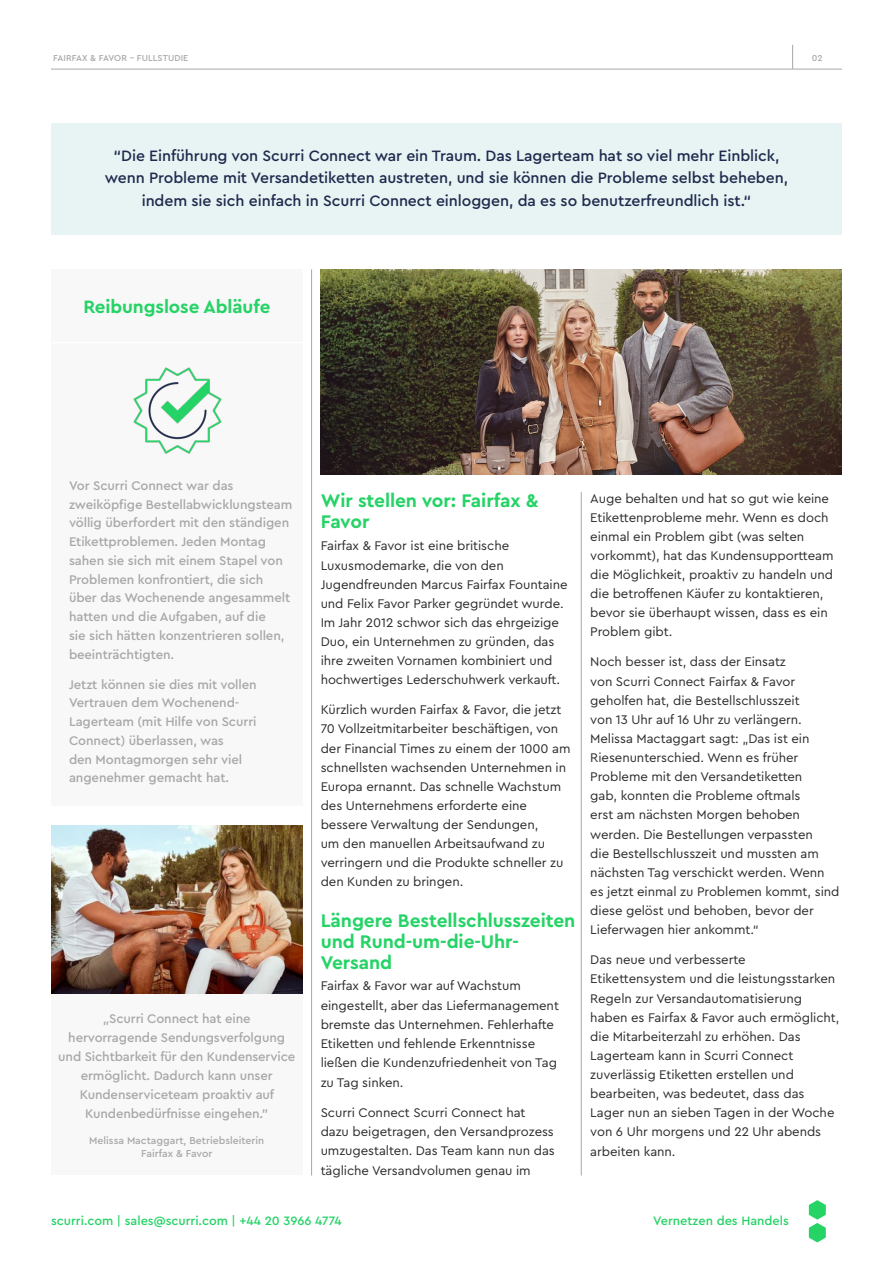
<style>
.page{position:relative;width:893px;height:1263px;background:#fff}
.page>*{position:absolute;margin:0;border:0;box-sizing:border-box;transform-origin:0 0}
.t1{font:700 19.2px/21px "Cera Pro";letter-spacing:-.005em;color:#25d366}
.t2{font:700 18.75px "Cera Pro";letter-spacing:-.005em;color:#25d366}
.t3{font:500 15.75px/22.5px "Cera Pro";letter-spacing:-.005em;color:#1f2a4e;text-align:center}
.t4{font:13.2px/19px "Cera Pro";letter-spacing:-.005em;color:#2a2a2a}
.t5{font:500 13.2px/18.8px "Cera Pro";letter-spacing:-.005em;color:#a8a8a8}
.t6{font:500 12.75px "Cera Pro";color:#25d366}
.t7{font:500 10.5px/13.5px "Cera Pro";color:#a8a8a8;text-align:center}
.t8{font:500 9px "Cera Pro";letter-spacing:.01em;color:#a8a8a8}
</style>
<div class="page">
<img style="left:321px;top:269px;width:521px;height:205px">
<svg style="left:809px;top:1200px;width:17px;height:42px"></svg>
<hr style="left:51px;top:69px;width:791px;height:1px;background:#a8a8a8">
<svg style="left:792px;top:45px;width:1px;height:24px"></svg>
<hr style="left:311px;top:269px;width:1px;height:906px;background:#a8a8a8">
<div style="left:51px;top:123px;width:791px;height:111px;background:#e3f2f0"></div>
<div style="left:51px;top:839px;width:252px;height:336px;background:#f8f8f8"></div>
<div style="left:51px;top:269px;width:252px;height:537px;background:#f8f8f8"></div>
<img style="left:51px;top:826px;width:252px;height:167px">
<img style="left:133px;top:367px;width:89px;height:87px">
<hr style="left:51px;top:342px;width:252px;height:1px;background:#fff">
<hr style="left:581px;top:492px;width:1px;height:683px;background:#a8a8a8">
<p class="t8" style="left:53px;top:52px;width:137px">FAIRFAX &amp; FAVOR - FULLSTUDIE</p>
<p class="t8" style="left:812px;top:52px;width:12px">02</p>
<p class="t3" style="left:105px;top:143px;width:685px">“Die Einführung von Scurri Connect war ein Traum. Das Lagerteam hat so viel mehr Einblick, wenn Probleme mit Versandetiketten austreten, und sie können die Probleme selbst beheben, indem sie sich einfach in Scurri Connect einloggen, da es so benutzerfreundlich ist.“</p>
<h2 class="t2" style="left:83px;top:294px;width:189px">Reibungslose Abläufe</h2>
<p class="t5" style="left:69px;top:475px;width:225px">Vor Scurri Connect war das zweiköpfige Bestellabwicklungsteam völlig überfordert mit den ständigen<br>Etikettproblemen. Jeden Montag sahen sie sich mit einem Stapel von<br>Problemen konfrontiert, die sich über das Wochenende angesammelt hatten und die Aufgaben, auf die<br>sie sich hätten konzentrieren sollen, beeinträchtigten.</p>
<p class="t5" style="left:69px;top:674px;width:189px">Jetzt können sie dies mit vollen<br>Vertrauen dem Wochenend-<br>Lagerteam (mit Hilfe von Scurri<br>Connect) überlassen, was<br>den Montagmorgen sehr viel angenehmer gemacht hat.</p>
<p class="t5" style="left:58px;top:1008px;width:238px;text-align:center">„Scurri Connect hat eine hervorragende Sendungsverfolgung und Sichtbarkeit für den Kundenservice ermöglicht. Dadurch kann unser Kundenserviceteam proaktiv auf Kundenbedürfnisse eingehen.”</p>
<p class="t7" style="left:89px;top:1133px;width:177px">Melissa Mactaggart, Betriebsleiterin<br>Fairfax &amp; Favor</p>
<h1 class="t1" style="left:321px;top:490px;width:219px">Wir stellen vor: Fairfax &amp;<br>Favor</h1>
<p class="t4" style="left:321px;top:536px;width:248px">Fairfax &amp; Favor ist eine britische Luxusmodemarke, die von den Jugendfreunden Marcus Fairfax Fountaine und Felix Favor Parker gegründet wurde.<br>Im Jahr 2012 schwor sich das ehrgeizige Duo, ein Unternehmen zu gründen, das ihre zweiten Vornamen kombiniert und hochwertiges Lederschuhwerk verkauft.</p>
<p class="t4" style="left:321px;top:700px;width:251px">Kürzlich wurden Fairfax &amp; Favor, die jetzt 70 Vollzeitmitarbeiter beschäftigen, von der Financial Times zu einem der 1000 am schnellsten wachsenden Unternehmen in Europa ernannt. Das schnelle Wachstum des Unternehmens erforderte eine bessere Verwaltung der Sendungen,<br>um den manuellen Arbeitsaufwand zu verringern und die Produkte schneller zu den Kunden zu bringen.</p>
<h1 class="t1" style="left:321px;top:909px;width:256px">Längere Bestellschlusszeiten und Rund-um-die-Uhr-<br>Versand</h1>
<p class="t4" style="left:321px;top:976px;width:240px">Fairfax &amp; Favor war auf Wachstum eingestellt, aber das Liefermanagement bremste das Unternehmen. Fehlerhafte Etiketten und fehlende Erkenntnisse ließen die Kundenzufriedenheit von Tag zu Tag sinken.</p>
<p class="t4" style="left:321px;top:1103px;width:236px">Scurri Connect Scurri Connect hat dazu beigetragen, den Versandprozess umzugestalten. Das Team kann nun das tägliche Versandvolumen genau im</p>
<p class="t4" style="left:590px;top:488px;width:245px">Auge behalten und hat so gut wie keine Etikettenprobleme mehr. Wenn es doch einmal ein Problem gibt (was selten vorkommt), hat das Kundensupportteam die Möglichkeit, proaktiv zu handeln und die betroffenen Käufer zu kontaktieren, bevor sie überhaupt wissen, dass es ein Problem gibt.</p>
<p class="t4" style="left:590px;top:652px;width:251px">Noch besser ist, dass der Einsatz<br>von Scurri Connect Fairfax &amp; Favor geholfen hat, die Bestellschlusszeit<br>von 13 Uhr auf 16 Uhr zu verlängern.<br>Melissa Mactaggart sagt: „Das ist ein Riesenunterschied. Wenn es früher Probleme mit den Versandetiketten<br>gab, konnten die Probleme oftmals<br>erst am nächsten Morgen behoben werden. Die Bestellungen verpassten<br>die Bestellschlusszeit und mussten am nächsten Tag verschickt werden. Wenn es jetzt einmal zu Problemen kommt, sind diese gelöst und behoben, bevor der Lieferwagen hier ankommt.“</p>
<p class="t4" style="left:590px;top:950px;width:251px">Das neue und verbesserte Etikettensystem und die leistungsstarken Regeln zur Versandautomatisierung haben es Fairfax &amp; Favor auch ermöglicht, die Mitarbeiterzahl zu erhöhen. Das Lagerteam kann in Scurri Connect zuverlässig Etiketten erstellen und bearbeiten, was bedeutet, dass das Lager nun an sieben Tagen in der Woche von 6 Uhr morgens und 22 Uhr abends arbeiten kann.</p>
<p class="t6" style="left:51px;top:1212px;width:292px">scurri.com | sales@scurri.com | +44 20 3966 4774</p>
<p class="t6" style="left:653px;top:1212px;width:137px">Vernetzen des Handels</p>
</div>
